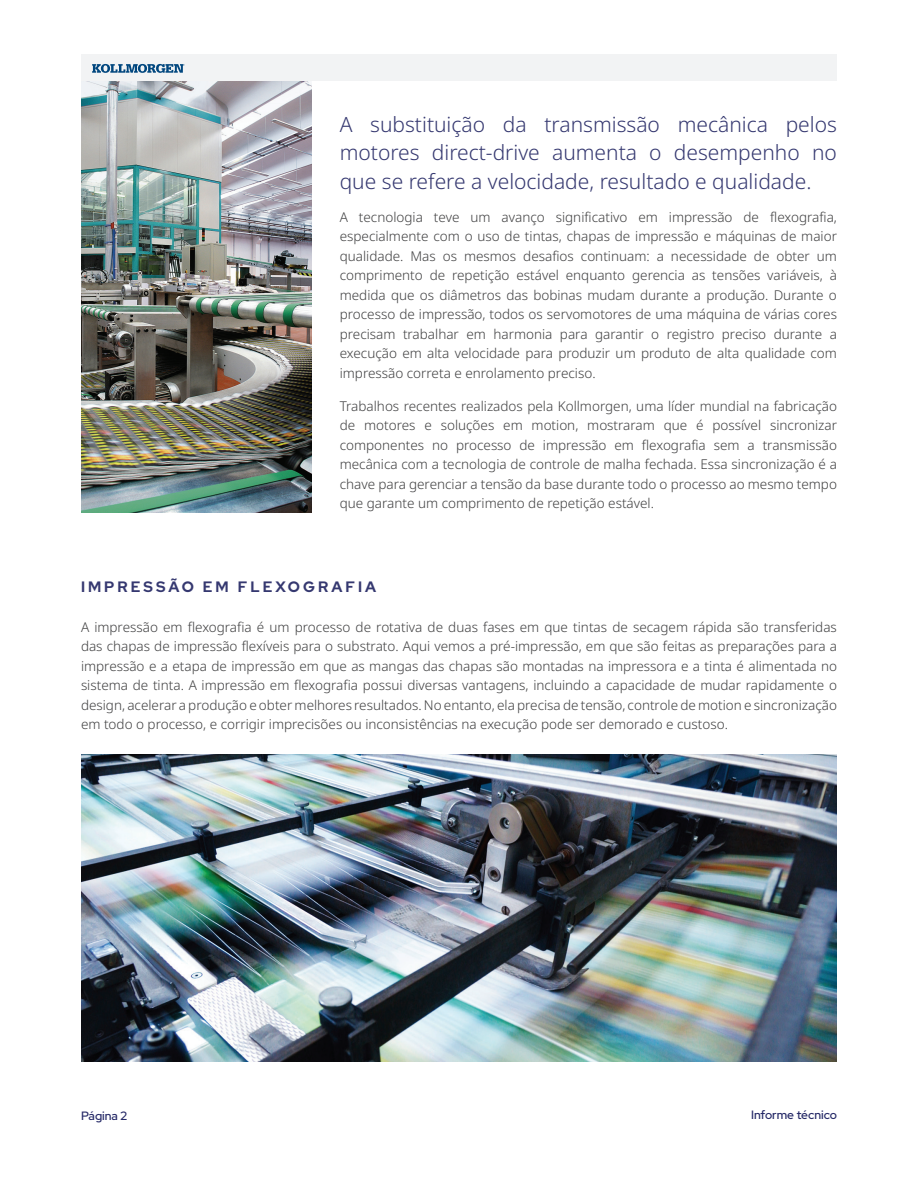
<style>
.page{position:relative;width:918px;height:1188px;background:#fff}
.page>*{position:absolute;margin:0;border:0;box-sizing:border-box;transform-origin:0 0}
.t1{font:300 21px/28.5px "Noto Sans";color:#353870;text-align:justify}
.t2{font:700 15px "Red Hat Display";letter-spacing:.2em;color:#353870}
.t3{font:300 13.5px/19.5px "Noto Sans";color:#3e3e3f;text-align:justify}
.t4{font:500 12px "Red Hat Display";color:#252967}
</style>
<div class="page">
<div style="left:81px;top:54px;width:756px;height:27px;background:#f2f3f4"></div>
<svg style="left:92px;top:64px;width:93px;height:9px"></svg>
<img style="left:81px;top:81px;width:230px;height:431px">
<img style="left:81px;top:755px;width:756px;height:307px">
<p class="t1" style="left:340px;top:110px;width:499px">A substituição da transmissão mecânica pelos motores direct-drive aumenta o desempenho no que se refere a velocidade, resultado e qualidade.</p>
<p class="t3" style="left:340px;top:207px;width:499px">A tecnologia teve um avanço significativo em impressão de flexografia, especialmente com o uso de tintas, chapas de impressão e máquinas de maior qualidade. Mas os mesmos desafios continuam: a necessidade de obter um comprimento de repetição estável enquanto gerencia as tensões variáveis, à medida que os diâmetros das bobinas mudam durante a produção. Durante o processo de impressão, todos os servomotores de uma máquina de várias cores precisam trabalhar em harmonia para garantir o registro preciso durante a execução em alta velocidade para produzir um produto de alta qualidade com impressão correta e enrolamento preciso.</p>
<p class="t3" style="left:340px;top:396px;width:499px">Trabalhos recentes realizados pela Kollmorgen, uma líder mundial na fabricação de motores e soluções em motion, mostraram que é possível sincronizar componentes no processo de impressão em flexografia sem a transmissão mecânica com a tecnologia de controle de malha fechada. Essa sincronização é a chave para gerenciar a tensão da base durante todo o processo ao mesmo tempo que garante um comprimento de repetição estável.</p>
<p class="t2" style="left:81px;top:577px;width:297px">IMPRESSÃO EM FLEXOGRAFIA</p>
<p class="t3" style="left:81px;top:617px;width:758px">A impressão em flexografia é um processo de rotativa de duas fases em que tintas de secagem rápida são transferidas das chapas de impressão flexíveis para o substrato. Aqui vemos a pré-impressão, em que são feitas as preparações para a impressão e a etapa de impressão em que as mangas das chapas são montadas na impressora e a tinta é alimentada no sistema de tinta. A impressão em flexografia possui diversas vantagens, incluindo a capacidade de mudar rapidamente o design, acelerar a produção e obter melhores resultados. No entanto, ela precisa de tensão, controle de motion e sincronização em todo o processo, e corrigir imprecisões ou inconsistências na execução pode ser demorado e custoso.</p>
<p class="t4" style="left:81px;top:1108px;width:48px">Página 2</p>
<p class="t4" style="left:751px;top:1107px;width:87px">Informe técnico</p>
</div>
